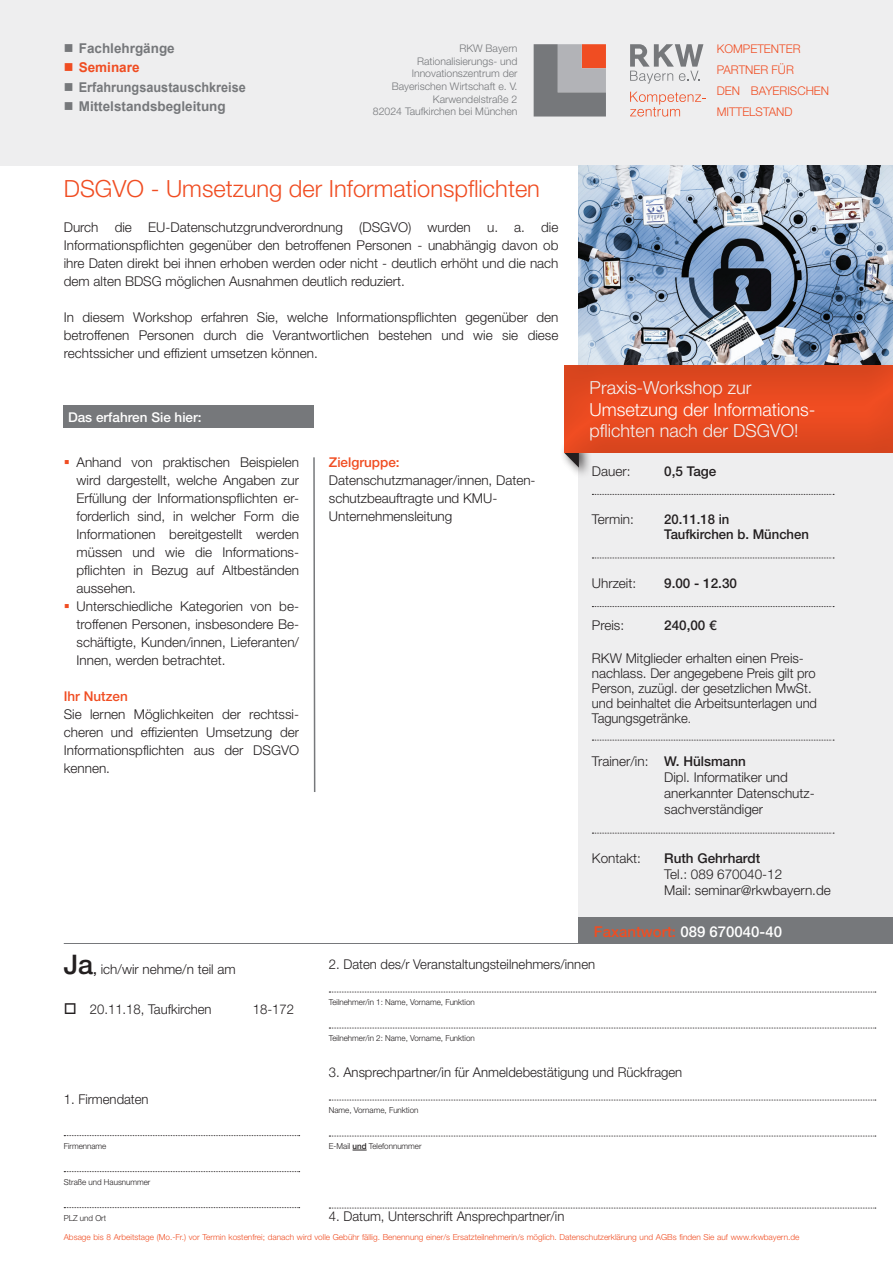
<style>
.page{position:relative;width:893px;height:1263px;background:#fff}
.page>*{position:absolute;margin:0;border:0;box-sizing:border-box;transform-origin:0 0}
.t1{font:300 23.7px "Helvetica Neue LT Pro";color:#f04d22}
.t2{font:300 18px/21.6px "Helvetica Neue LT Pro";color:#fff}
.t3{font:500 15px "Helvetica Neue LT Pro";color:#fff}
.t4{font:300 13.5px/18px "Helvetica Neue LT Pro";color:#231f20}
.t5{font:500 13.5px/15px "Helvetica Neue LT Pro";color:#231f20}
.t6{font:700 13.5px "Arial";color:#76787b}
.t7{font:700 13.5px "Arial";color:#76787b;scale:.94 1}
.t8{font:500 13.5px "Helvetica Neue LT Pro";color:#f04d22}
.t9{font:500 13.5px "Helvetica Neue LT Pro";color:#fff}
.t10{font:700 13.5px "Arial";color:#f04d22}
.t11{font:300 12px/21px "Helvetica Neue LT Pro";color:#f04d22}
.t12{font:300 10.5px/12.6px "Helvetica Neue LT Pro";color:#76787b;text-align:right}
.t13{font:300 8.25px "Helvetica Neue LT Pro";color:#f04d22}
.t14{font:300 8.25px "Helvetica Neue LT Pro";color:#231f20}
.s1{font-size:12px}
.s2{font-weight:500}
.s3{color:#f04d22}
.s4{font-weight:500;font-size:27px}
</style>
<div class="page">
<div style="left:0;top:0;width:893px;height:166px;background:#eeeeef"></div>
<div style="left:578px;top:0;width:315px;height:944px;background:#eeeeef"></div>
<svg style="left:534px;top:44px;width:72px;height:73px"></svg>
<svg style="left:630px;top:44px;width:73px;height:40px"></svg>
<svg style="left:630px;top:92px;width:76px;height:25px"></svg>
<div style="left:64px;top:405px;width:250px;height:23px;background:#76787b"></div>
<div style="left:578px;top:917px;width:315px;height:27px;background:#76787b"></div>
<hr style="left:64px;top:943px;width:515px;height:1px;background:#76787b">
<div style="left:559px;top:440px;width:33px;height:39px;background:#231f20;opacity:.75"></div>
<svg style="left:564px;top:453px;width:15px;height:15px"></svg>
<svg style="left:592px;top:494px;width:242px;height:1px"></svg>
<svg style="left:592px;top:558px;width:242px;height:1px"></svg>
<svg style="left:592px;top:606px;width:242px;height:1px"></svg>
<svg style="left:592px;top:740px;width:242px;height:1px"></svg>
<svg style="left:592px;top:833px;width:242px;height:1px"></svg>
<svg style="left:313px;top:457px;width:3px;height:335px"></svg>
<svg style="left:329px;top:992px;width:547px;height:1px"></svg>
<svg style="left:329px;top:1028px;width:547px;height:1px"></svg>
<svg style="left:329px;top:1100px;width:547px;height:1px"></svg>
<svg style="left:329px;top:1136px;width:547px;height:1px"></svg>
<svg style="left:353px;top:1150px;width:14px;height:1px"></svg>
<svg style="left:329px;top:1208px;width:547px;height:1px"></svg>
<img style="left:578px;top:166px;width:315px;height:199px">
<div style="left:564px;top:365px;width:329px;height:88px;background:#231f20;opacity:.35"></div>
<svg style="left:64px;top:1135px;width:236px;height:1px"></svg>
<svg style="left:64px;top:1171px;width:236px;height:1px"></svg>
<svg style="left:64px;top:1207px;width:236px;height:1px"></svg>
<p class="t6" style="left:64px;top:39px;width:113px">■ Fachlehrgänge</p>
<p class="t10" style="left:64px;top:59px;width:77px">■ Seminare</p>
<p class="t7" style="left:64px;top:78px;width:195px">■ Erfahrungsaustauschkreise</p>
<p class="t6" style="left:64px;top:98px;width:164px">■ Mittelstandsbegleitung</p>
<p class="t12" style="left:373px;top:42px;width:146px">RKW Bayern<br>Rationalisierungs- und<br>Innovationszentrum der<br>Bayerischen Wirtschaft e. V.<br>Karwendelstraße 2<br>82024 Taufkirchen bei München</p>
<p class="t11" style="left:717px;top:38px;width:114px">KOMPETENTER<br>PARTNER FÜR<br>DEN BAYERISCHEN<br>MITTELSTAND</p>
<h1 class="t1" style="left:64px;top:174px;width:478px">DSGVO - Umsetzung der Informationspflichten</h1>
<p class="t4" style="left:64px;top:218px;width:496px;text-align:justify">Durch die EU-Datenschutzgrundverordnung (DSGVO) wurden u. a. die Informationspflichten gegenüber den betroffenen Personen - unabhängig davon ob ihre Daten direkt bei ihnen erhoben werden oder nicht - deutlich erhöht und die nach dem alten BDSG möglichen Ausnahmen deutlich reduziert.</p>
<p class="t4" style="left:64px;top:308px;width:496px;text-align:justify">In diesem Workshop erfahren Sie, welche Informationspflichten gegenüber den betroffenen Personen durch die Verantwortlichen bestehen und wie sie diese rechtssicher und effizient umsetzen können.</p>
<p class="t9" style="left:68px;top:409px;width:135px">Das erfahren Sie hier:</p>
<p class="t4" style="left:77px;top:453px;width:224px">Anhand von praktischen Beispielen wird dargestellt, welche Angaben zur Erfüllung der Informationspflichten er&shy;forderlich sind, in welcher Form die Informationen bereitgestellt werden müssen und wie die Informations&shy;pflichten in Bezug auf Altbeständen aussehen.<br>Unterschiedliche Kategorien von be&shy;troffenen Personen, insbesondere Be&shy;schäftigte, Kunden/innen, Lieferanten/ Innen, werden betrachtet.</p>
<p class="t8" style="left:64px;top:688px;width:66px">Ihr Nutzen</p>
<p class="t4" style="left:64px;top:705px;width:237px;text-align:justify">Sie lernen Möglichkeiten der rechtssi&shy;cheren und effizienten Umsetzung der Informationspflichten aus der DSGVO kennen.</p>
<p class="t8" style="left:329px;top:454px;width:72px">Zielgruppe:</p>
<p class="t4" style="left:329px;top:471px;width:208px">Datenschutzmanager/innen, Daten&shy;schutzbeauftragte und KMU-<br>Unternehmensleitung</p>
<h2 class="t2" style="left:590px;top:377px;width:227px">Praxis-Workshop zur<br>Umsetzung der Informations&shy;pflichten nach der DSGVO!</h2>
<p class="t4" style="left:592px;top:462px;width:40px">Dauer:</p>
<p class="t5" style="left:664px;top:463px;width:54px">0,5 Tage</p>
<p class="t4" style="left:592px;top:510px;width:44px">Termin:</p>
<p class="t5" style="left:664px;top:512px;width:146px">20.11.18 in<br>Taufkirchen b. München</p>
<p class="t4" style="left:592px;top:574px;width:46px">Uhrzeit:</p>
<p class="t5" style="left:664px;top:575px;width:74px">9.00 - 12.30</p>
<p class="t4" style="left:592px;top:615px;width:34px">Preis:</p>
<p class="t5" style="left:664px;top:617px;width:54px">240,00 €</p>
<p class="t4" style="left:592px;top:650px;width:227px;line-height:15px">RKW Mitglieder erhalten einen Preis&shy;nachlass. Der angegebene Preis gilt pro Person, zuzügl. der gesetzlichen MwSt. und beinhaltet die Arbeitsunterlagen und Tagungsgetränke<span class="s1">.</span></p>
<p class="t4" style="left:664px;top:753px;width:152px;line-height:16.2px;text-indent:-72px">Trainer/in: <span class="s2">W. Hülsmann<br></span>Dipl. Informatiker und anerkannter Datenschutz&shy;sachverständiger</p>
<p class="t4" style="left:592px;top:849px;width:51px">Kontakt:</p>
<p class="t5" style="left:664px;top:850px;width:98px">Ruth Gehrhardt</p>
<p class="t4" style="left:664px;top:866px;width:168px;line-height:16.2px">Tel.: 089 670040-12<br>Mail: seminar@rkwbayern.de</p>
<p class="t3" style="left:594px;top:922px;width:190px"><span class="s3">Faxantwort:</span> 089 670040-40</p>
<p class="t4" style="left:64px;top:960px;width:174px"><span class="s4">Ja</span><span class="s2">,</span> ich/wir nehme/n teil am</p>
<p class="t4" style="left:64px;top:999px;width:149px">□ 20.11.18, Taufkirchen</p>
<p class="t4" style="left:253px;top:999px;width:43px">18-172</p>
<p class="t4" style="left:64px;top:1090px;width:86px">1. Firmendaten</p>
<p class="t14" style="left:64px;top:1141px;width:44px">Firmenname</p>
<p class="t14" style="left:64px;top:1177px;width:88px">Straße und Hausnummer</p>
<p class="t14" style="left:64px;top:1213px;width:44px">PLZ und Ort</p>
<p class="t4" style="left:329px;top:955px;width:268px">2. Daten des/r Veranstaltungsteilnehmers/innen</p>
<p class="t14" style="left:329px;top:997px;width:148px">Teilnehmer/in 1: Name, Vorname, Funktion</p>
<p class="t14" style="left:329px;top:1033px;width:148px">Teilnehmer/in 2: Name, Vorname, Funktion</p>
<p class="t4" style="left:329px;top:1063px;width:355px">3. Ansprechpartner/in für Anmeldebestätigung und Rückfragen</p>
<p class="t14" style="left:329px;top:1105px;width:91px">Name, Vorname, Funktion</p>
<p class="t14" style="left:329px;top:1141px;width:94px">E-Mail <span class="s2">und</span> Telefonnummer</p>
<p class="t4" style="left:329px;top:1207px;width:237px">4. Datum, Unterschrift Ansprechpartner/in</p>
<p class="t13" style="left:64px;top:1231px;width:737px">Absage bis 8 Arbeitstage (Mo.-Fr.) vor Termin kostenfrei; danach wird volle Gebühr fällig. Benennung einer/s Ersatzteilnehmerin/s möglich. Datenschutzerklärung und AGBs finden Sie auf www.rkwbayern.de</p>
</div>
